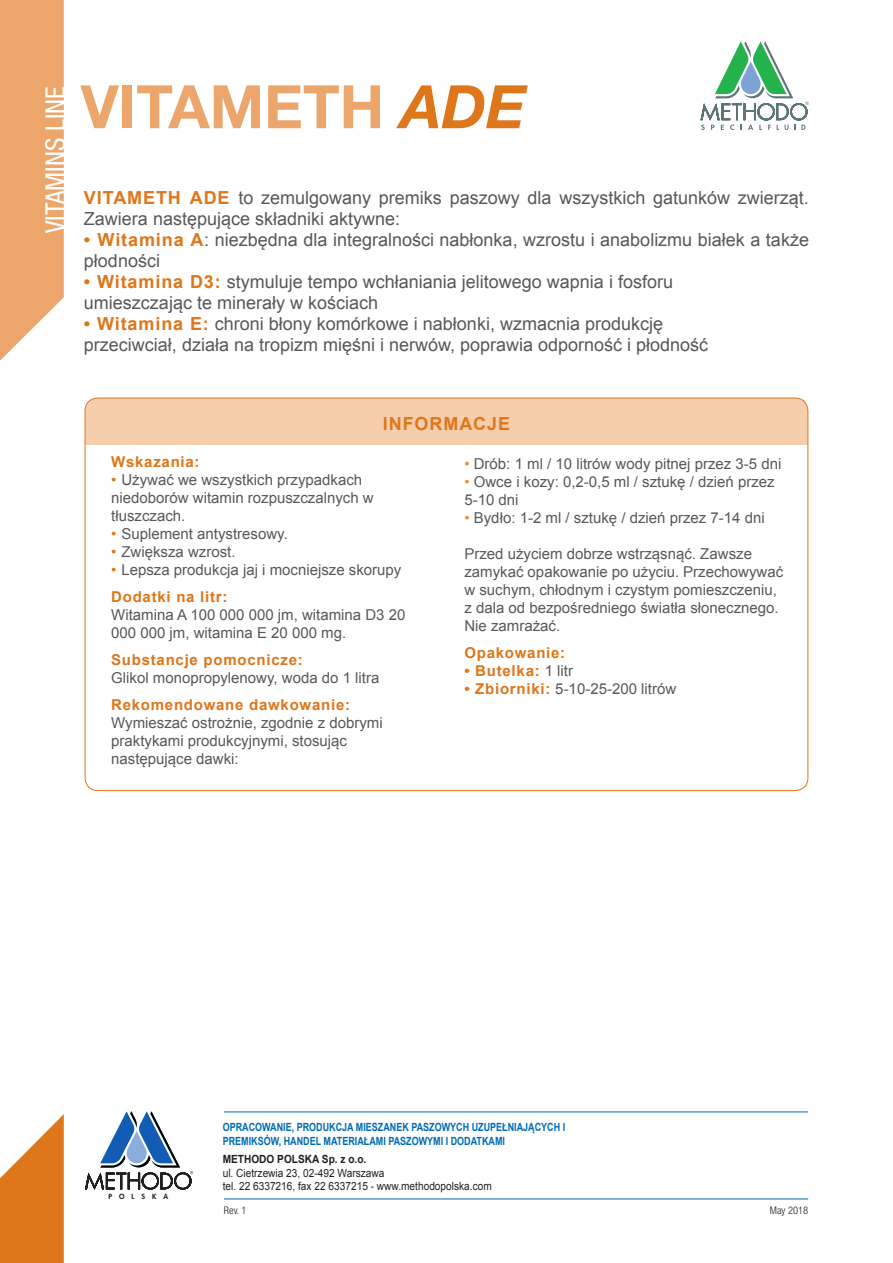
<style>
.page{position:relative;width:893px;height:1263px;background:#fff}
.page>*{position:absolute;margin:0;border:0;box-sizing:border-box;transform-origin:0 0}
.t1{font:700 60px "Helvetica Neue LT Std";color:#eca66c}
.t2{font:condensed 27px "Helvetica Neue LT Std";color:#fff}
.t3{font:18px/21px "Arial";color:#57585a}
.t4{font:700 18px "Arial";letter-spacing:.05em;color:#de761b}
.t5{font:15px/18px "Arial";color:#57585a}
.t6{font:700 15px "Arial";letter-spacing:.05em;color:#de761b}
.t7{font:700 11.25px/13.5px "Arial";color:#006bb6;scale:.8 1}
.t8{font:11.25px/13.5px "Arial";color:#231f20;scale:.9 1}
.t9{font:700 11.25px "Arial";color:#231f20;scale:.9 1}
.t10{font:300 condensed 10.5px "Helvetica Neue LT Std";color:#231f20}
.t11{font:800 6.9px "Futura Std";letter-spacing:1em;color:#231f20}
.s1{font-style:italic;color:#de761b}
.s2{font-weight:700;color:#de761b}
.s3{color:#de761b}
.s4{color:#e58d43}
.s5{font-weight:400;color:#57585a}
</style>
<div class="page">
<svg style="left:0;top:0;width:64px;height:361px;background:#edae79"></svg>
<svg style="left:701px;top:41px;width:108px;height:89px"></svg>
<svg style="left:0;top:1114px;width:64px;height:149px"></svg>
<div style="left:85px;top:398px;width:723px;height:47px;background:#f6ceac"></div>
<hr style="left:224px;top:1198px;width:584px;height:1px;background:#006bb6">
<hr style="left:224px;top:1111px;width:584px;height:1px;background:#006bb6">
<svg style="left:85px;top:1111px;width:108px;height:78px"></svg>
<h2 class="t2" style="left:40px;top:233px;width:149px;rotate:-90deg">VITAMINS LINE</h2>
<h1 class="t1" style="left:81px;top:70px;width:447px">VITAMETH <span class="s1">ADE</span></h1>
<p class="t3" style="left:84px;top:187px;width:726px"><span class="s2">VITAMETH ADE</span> to zemulgowany premiks paszowy dla wszystkich gatunków zwierząt.<br>Zawiera następujące składniki aktywne:</p>
<p class="t3" style="left:84px;top:229px;width:726px"><span class="s2">• Witamina A</span>: niezbędna dla integralności nabłonka, wzrostu i anabolizmu białek a także płodności</p>
<p class="t3" style="left:84px;top:271px;width:590px"><span class="s2">• Witamina D3:</span> stymuluje tempo wchłaniania jelitowego wapnia i fosforu umieszczając te minerały w kościach</p>
<p class="t3" style="left:84px;top:313px;width:626px"><span class="s2">• Witamina E:</span> chroni błony komórkowe i nabłonki, wzmacnia produkcję przeciwciał, działa na tropizm mięśni i nerwów, poprawia odporność i płodność</p>
<p class="t4" style="left:383px;top:414px;width:129px">INFORMACJE</p>
<p class="t6" style="left:111px;top:453px;width:90px">Wskazania:</p>
<p class="t5" style="left:111px;top:471px;width:264px"><span class="s3">•</span> Używać we wszystkich przypadkach niedoborów witamin rozpuszczalnych w tłuszczach.</p>
<p class="t5" style="left:111px;top:525px;width:178px"><span class="s3">•</span> Suplement antystresowy.</p>
<p class="t5" style="left:111px;top:543px;width:126px"><span class="s3">•</span> Zwiększa wzrost.</p>
<p class="t5" style="left:111px;top:556px;width:292px;line-height:27px"><span class="s3">•</span> Lepsza produkcja jaj i mocniejsze skorupy<br><span class="s2">Dodatki na litr:</span></p>
<p class="t5" style="left:111px;top:606px;width:296px">Witamina A 100 000 000 jm, witamina D3 20<br>000 000 jm, witamina E 20 000 mg.</p>
<p class="t6" style="left:111px;top:651px;width:193px">Substancje pomocnicze:</p>
<p class="t5" style="left:111px;top:669px;width:270px">Glikol monopropylenowy, woda do 1 litra</p>
<p class="t6" style="left:111px;top:696px;width:240px">Rekomendowane dawkowanie:</p>
<p class="t5" style="left:111px;top:714px;width:273px">Wymieszać ostrożnie, zgodnie z dobrymi praktykami produkcyjnymi, stosując następujące dawki:</p>
<p class="t5" style="left:464px;top:455px;width:319px"><span class="s4">•</span> Drób: 1 ml / 10 litrów wody pitnej przez 3-5 dni</p>
<p class="t5" style="left:464px;top:473px;width:312px"><span class="s4">•</span> Owce i kozy: 0,2-0,5 ml / sztukę / dzień przez<br>5-10 dni</p>
<p class="t5" style="left:464px;top:509px;width:302px"><span class="s4">•</span> Bydło: 1-2 ml / sztukę / dzień przez 7-14 dni</p>
<p class="t5" style="left:464px;top:545px;width:320px">Przed użyciem dobrze wstrząsnąć. Zawsze zamykać opakowanie po użyciu. Przechowywać w suchym, chłodnym i czystym pomieszczeniu, z dala od bezpośredniego światła słonecznego.<br>Nie zamrażać.</p>
<p class="t6" style="left:464px;top:644px;width:102px">Opakowanie:</p>
<p class="t6" style="left:464px;top:662px;width:110px">• Butelka: <span class="s5">1 litr</span></p>
<p class="t5" style="left:464px;top:680px;width:213px"><span class="s2">• Zbiorniki:</span> 5-10-25-200 litrów</p>
<p class="t11" style="left:109px;top:1192px;width:61px">POLSKA</p>
<p class="t7" style="left:223px;top:1121px;width:430px">OPRACOWANIE, PRODUKCJA MIESZANEK PASZOWYCH UZUPEŁNIAJĄCYCH I<br>PREMIKSÓW, HANDEL MATERIAŁAMI PASZOWYMI I DODATKAMI</p>
<p class="t9" style="left:223px;top:1153px;width:161px">METHODO POLSKA Sp. z o.o.</p>
<p class="t8" style="left:223px;top:1166px;width:300px">ul. Cietrzewia 23, 02-492 Warszawa<br>tel. 22 6337216, fax 22 6337215 - www.methodopolska.com</p>
<p class="t10" style="left:224px;top:1204px;width:24px">Rev. 1</p>
<p class="t10" style="left:770px;top:1204px;width:40px">May 2018</p>
</div>
